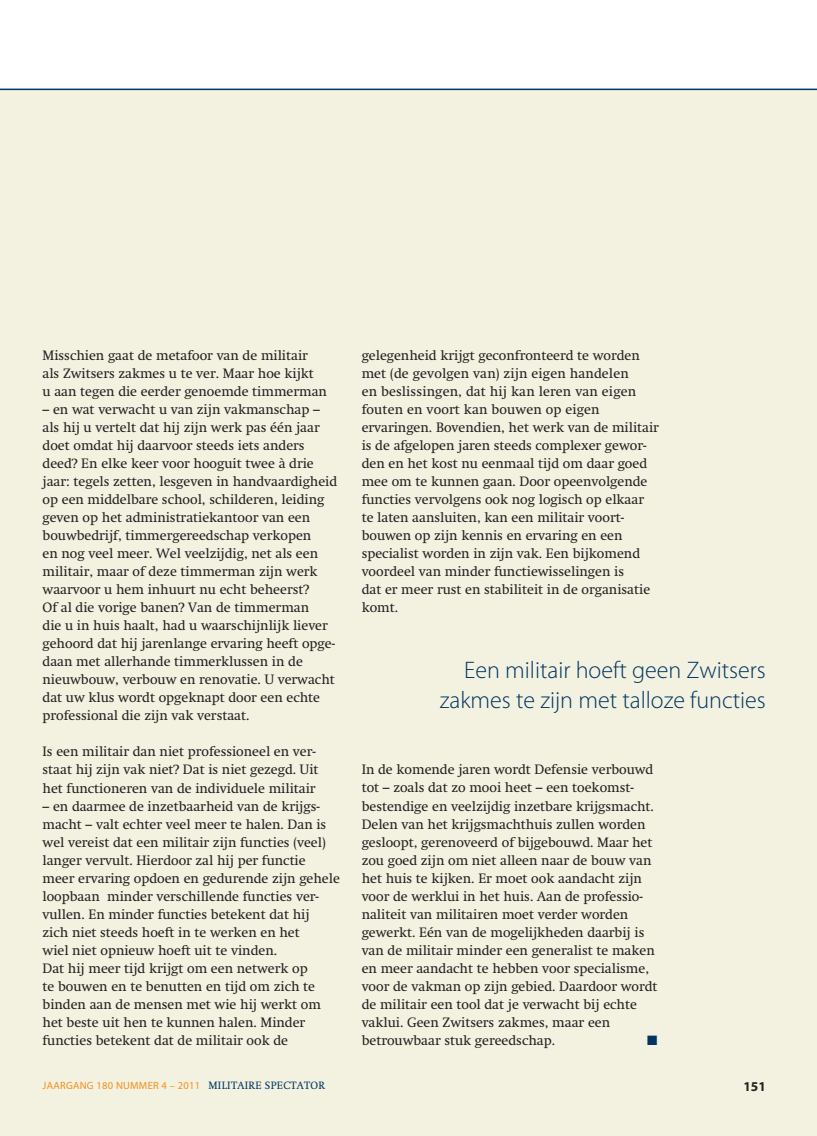
<style>
.page{position:relative;width:817px;height:1136px;background:#fff}
.page>*{position:absolute;margin:0;border:0;box-sizing:border-box;transform-origin:0 0}
.t1{font:300 24px/30px "Myriad Pro";color:#003562;text-align:right}
.t2{font:13.5px/18px "Swift";color:#231f20}
.t3{font:700 13.5px "Myriad Pro";color:#231f20}
.t4{font:13.5px "Zapf Dingbats";color:#003562}
.t5{font:10.5px "Myriad Pro";letter-spacing:.025em;color:#f68f1e}
.s1{font-family:"Swift";color:#003562}
</style>
<div class="page">
<div style="left:0;top:89px;width:816px;height:1046px;background:#f3f1e0"></div>
<hr style="left:0;top:89px;width:816px;height:1px;background:#003562">
<p class="t2" style="left:43px;top:348px;width:286px">Misschien gaat de metafoor van de militair als Zwitsers zakmes u te ver. Maar hoe kijkt<br>u aan tegen die eerder genoemde timmerman</p>
<p class="t2" style="left:43px;top:402px;width:296px">– en wat verwacht u van zijn vakmanschap – als hij u vertelt dat hij zijn werk pas één jaar doet omdat hij daarvoor steeds iets anders deed? En elke keer voor hooguit twee à drie jaar: tegels zetten, lesgeven in handvaardigheid op een middelbare school, schilderen, leiding geven op het administratiekantoor van een bouwbedrijf, timmergereedschap verkopen<br>en nog veel meer. Wel veelzijdig, net als een militair, maar of deze timmerman zijn werk waarvoor u hem inhuurt nu echt beheerst?<br>Of al die vorige banen? Van de timmerman<br>die u in huis haalt, had u waarschijnlijk liever gehoord dat hij jarenlange ervaring heeft opge&shy;daan met allerhande timmerklussen in de nieuwbouw, verbouw en renovatie. U verwacht dat uw klus wordt opgeknapt door een echte professional die zijn vak verstaat.</p>
<p class="t2" style="left:43px;top:744px;width:277px">Is een militair dan niet professioneel en ver&shy;staat hij zijn vak niet? Dat is niet gezegd. Uit het functioneren van de individuele militair</p>
<p class="t2" style="left:43px;top:798px;width:299px">– en daarmee de inzetbaarheid van de krijgs&shy;macht – valt echter veel meer te halen. Dan is wel vereist dat een militair zijn functies (veel) langer vervult. Hierdoor zal hij per functie meer ervaring opdoen en gedurende zijn gehele loopbaan minder verschillende functies ver&shy;vullen. En minder functies betekent dat hij<br>zich niet steeds hoeft in te werken en het<br>wiel niet opnieuw hoeft uit te vinden.<br>Dat hij meer tijd krijgt om een netwerk op<br>te bouwen en te benutten en tijd om zich te binden aan de mensen met wie hij werkt om het beste uit hen te kunnen halen. Minder functies betekent dat de militair ook de</p>
<p class="t2" style="left:361px;top:348px;width:299px">gelegenheid krijgt geconfronteerd te worden met (de gevolgen van) zijn eigen handelen<br>en beslissingen, dat hij kan leren van eigen fouten en voort kan bouwen op eigen ervaringen. Bovendien, het werk van de militair is de afgelopen jaren steeds complexer gewor&shy;den en het kost nu eenmaal tijd om daar goed mee om te kunnen gaan. Door opeenvolgende functies vervolgens ook nog logisch op elkaar te laten aansluiten, kan een militair voort&shy;bouwen op zijn kennis en ervaring en een specialist worden in zijn vak. Een bijkomend voordeel van minder functiewisselingen is<br>dat er meer rust en stabiliteit in de organisatie komt.</p>
<h1 class="t1" style="left:439px;top:656px;width:327px">Een militair hoeft geen Zwitsers zakmes te zijn met talloze functies</h1>
<p class="t2" style="left:361px;top:762px;width:297px">In de komende jaren wordt Defensie verbouwd tot – zoals dat zo mooi heet – een toekomst&shy;bestendige en veelzijdig inzetbare krijgsmacht.<br>Delen van het krijgsmachthuis zullen worden gesloopt, gerenoveerd of bijgebouwd. Maar het zou goed zijn om niet alleen naar de bouw van het huis te kijken. Er moet ook aandacht zijn voor de werklui in het huis. Aan de professio&shy;naliteit van militairen moet verder worden gewerkt. Eén van de mogelijkheden daarbij is van de militair minder een generalist te maken en meer aandacht te hebben voor specialisme, voor de vakman op zijn gebied. Daardoor wordt de militair een tool dat je verwacht bij echte vaklui. Geen Zwitsers zakmes, maar een betrouwbaar stuk gereedschap.</p>
<p class="t4" style="left:647px;top:1031px;width:12px">■</p>
<p class="t5" style="left:43px;top:1080px;width:284px">JAARGANG 180 NUMMER 4 – 2011 <span class="s1">MILITAIRE SPECTATOR</span></p>
<p class="t3" style="left:743px;top:1081px;width:24px">151</p>
</div>
